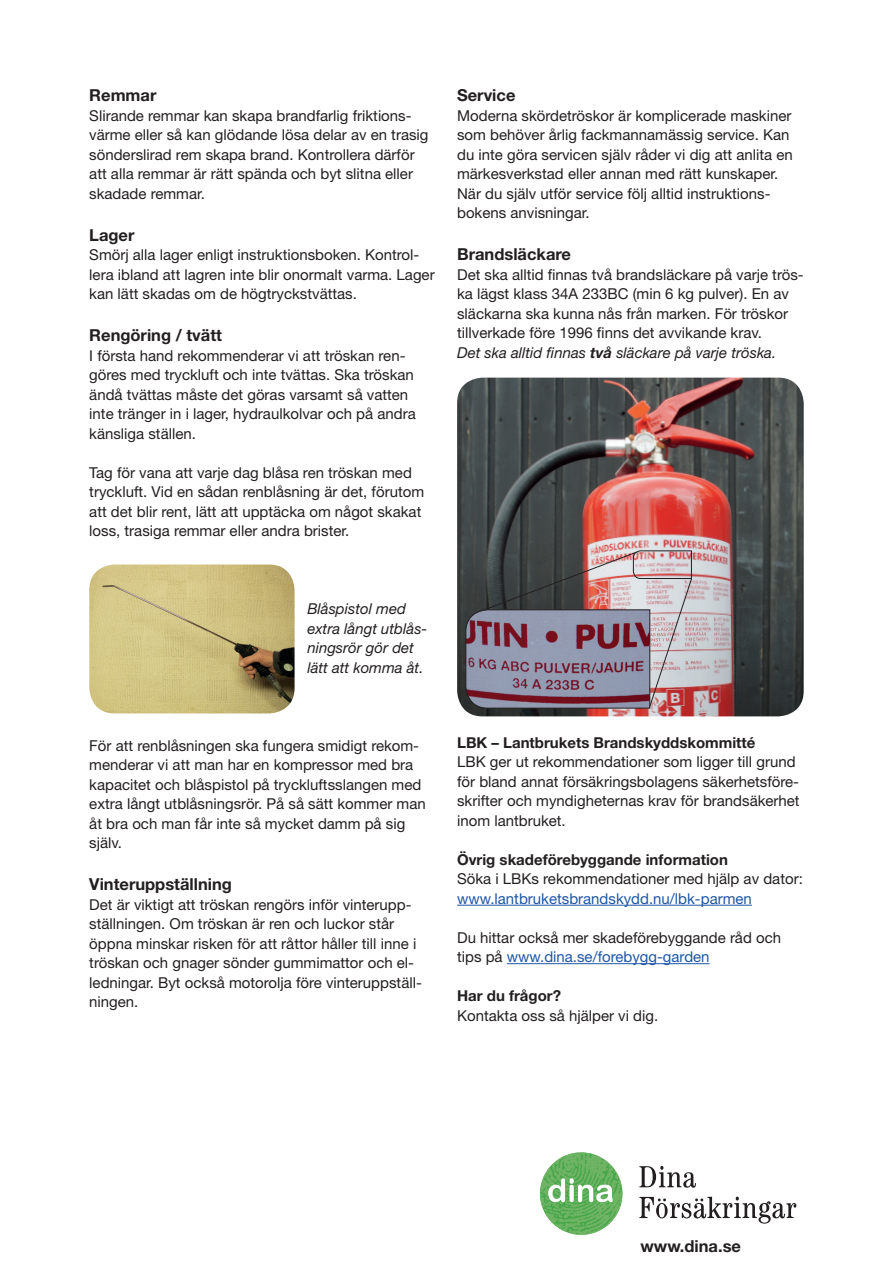
<style>
.page{position:relative;width:893px;height:1263px;background:#fff}
.page>*{position:absolute;margin:0;border:0;box-sizing:border-box;transform-origin:0 0}
.t1{font:700 16.5px "Helvetica Neue LT Std";color:#231f20}
.t2{font:15px/19.5px "Helvetica Neue LT Std";color:#231f20}
.t3{font:700 15px "Helvetica Neue LT Std";color:#231f20}
.t4{font:italic 15px/19.5px "Helvetica Neue LT Std";color:#231f20}
.t5{font:15px "Helvetica Neue LT Std";color:#1e56a6}
.s1{font-style:italic}
.s2{font-weight:700;font-style:italic}
.s3{color:#1e56a6}
</style>
<div class="page">
<hr style="left:457px;top:905px;width:295px;height:1px;background:#1e56a6">
<hr style="left:507px;top:963px;width:203px;height:1px;background:#1e56a6">
<svg style="left:639px;top:1166px;width:57px;height:22px"></svg>
<svg style="left:639px;top:1196px;width:157px;height:27px"></svg>
<svg style="left:540px;top:1152px;width:83px;height:83px"></svg>
<img style="left:89px;top:564px;width:206px;height:149px">
<img style="left:457px;top:378px;width:347px;height:338px">
<img style="left:465px;top:550px;width:227px;height:159px">
<p class="t1" style="left:89px;top:85px;width:69px">Remmar</p>
<p class="t2" style="left:89px;top:105px;width:341px">Slirande remmar kan skapa brandfarlig friktions&shy;värme eller så kan glödande lösa delar av en trasig sönderslirad rem skapa brand. Kontrollera därför att alla remmar är rätt spända och byt slitna eller skadade remmar.</p>
<p class="t1" style="left:89px;top:224px;width:47px">Lager</p>
<p class="t2" style="left:89px;top:245px;width:347px">Smörj alla lager enligt instruktionsboken. Kontrol&shy;lera ibland att lagren inte blir onormalt varma. Lager kan lätt skadas om de högtryckstvättas.</p>
<p class="t1" style="left:89px;top:325px;width:134px">Rengöring / tvätt</p>
<p class="t2" style="left:89px;top:345px;width:328px">I första hand rekommenderar vi att tröskan ren&shy;göres med tryckluft och inte tvättas. Ska tröskan ändå tvättas måste det göras varsamt så vatten inte tränger in i lager, hydraulkolvar och på andra känsliga ställen.</p>
<p class="t2" style="left:89px;top:462px;width:336px">Tag för vana att varje dag blåsa ren tröskan med tryckluft. Vid en sådan renblåsning är det, förutom att det blir rent, lätt att upptäcka om något skakat loss, trasiga remmar eller andra brister.</p>
<p class="t1" style="left:457px;top:85px;width:60px">Service</p>
<p class="t2" style="left:457px;top:105px;width:337px">Moderna skördetröskor är komplicerade maskiner som behöver årlig fackmannamässig service. Kan du inte göra servicen själv råder vi dig att anlita en märkesverkstad eller annan med rätt kunskaper.<br>När du själv utför service följ alltid instruktions&shy;bokens anvisningar.</p>
<p class="t1" style="left:457px;top:244px;width:115px">Brandsläckare</p>
<p class="t2" style="left:457px;top:264px;width:348px">Det ska alltid finnas två brandsläckare på varje trös&shy;ka lägst klass 34A 233BC (min 6 kg pulver). En av släckarna ska kunna nås från marken. För tröskor tillverkade före 1996 finns det avvikande krav.<br><span class="s1">Det ska alltid finnas</span> <span class="s2">två</span> <span class="s1">släckare på varje tröska.</span></p>
<p class="t4" style="left:307px;top:599px;width:122px">Blåspistol med extra långt utblås&shy;ningsrör gör det lätt att komma åt.</p>
<p class="t2" style="left:89px;top:735px;width:338px">För att renblåsningen ska fungera smidigt rekom&shy;menderar vi att man har en kompressor med bra kapacitet och blåspistol på tryckluftsslangen med extra långt utblåsningsrör. På så sätt kommer man åt bra och man får inte så mycket damm på sig själv.</p>
<p class="t1" style="left:89px;top:874px;width:144px">Vinteruppställning</p>
<p class="t2" style="left:89px;top:894px;width:334px">Det är viktigt att tröskan rengörs inför vinterupp&shy;ställningen. Om tröskan är ren och luckor står öppna minskar risken för att råttor håller till inne i tröskan och gnager sönder gummimattor och el&shy;ledningar. Byt också motorolja före vinteruppställ&shy;ningen.</p>
<p class="t3" style="left:457px;top:733px;width:300px">LBK – Lantbrukets Brandskyddskommitté</p>
<p class="t2" style="left:457px;top:752px;width:344px">LBK ger ut rekommendationer som ligger till grund för bland annat försäkringsbolagens säkerhetsföre&shy;skrifter och myndigheternas krav för brandsäkerhet inom lantbruket.</p>
<p class="t3" style="left:457px;top:850px;width:272px">Övrig skadeförebyggande information</p>
<p class="t2" style="left:457px;top:869px;width:347px">Söka i LBKs rekommendationer med hjälp av dator:</p>
<p class="t5" style="left:457px;top:889px;width:296px">www.lantbruketsbrandskydd.nu/lbk-parmen</p>
<p class="t2" style="left:457px;top:927px;width:325px">Du hittar också mer skadeförebyggande råd och tips på <span class="s3">www.dina.se/forebygg-garden</span></p>
<p class="t3" style="left:457px;top:986px;width:105px">Har du frågor?</p>
<p class="t2" style="left:457px;top:1005px;width:203px">Kontakta oss så hjälper vi dig.</p>
<p class="t1" style="left:640px;top:1236px;width:102px">www.dina.se</p>
</div>
